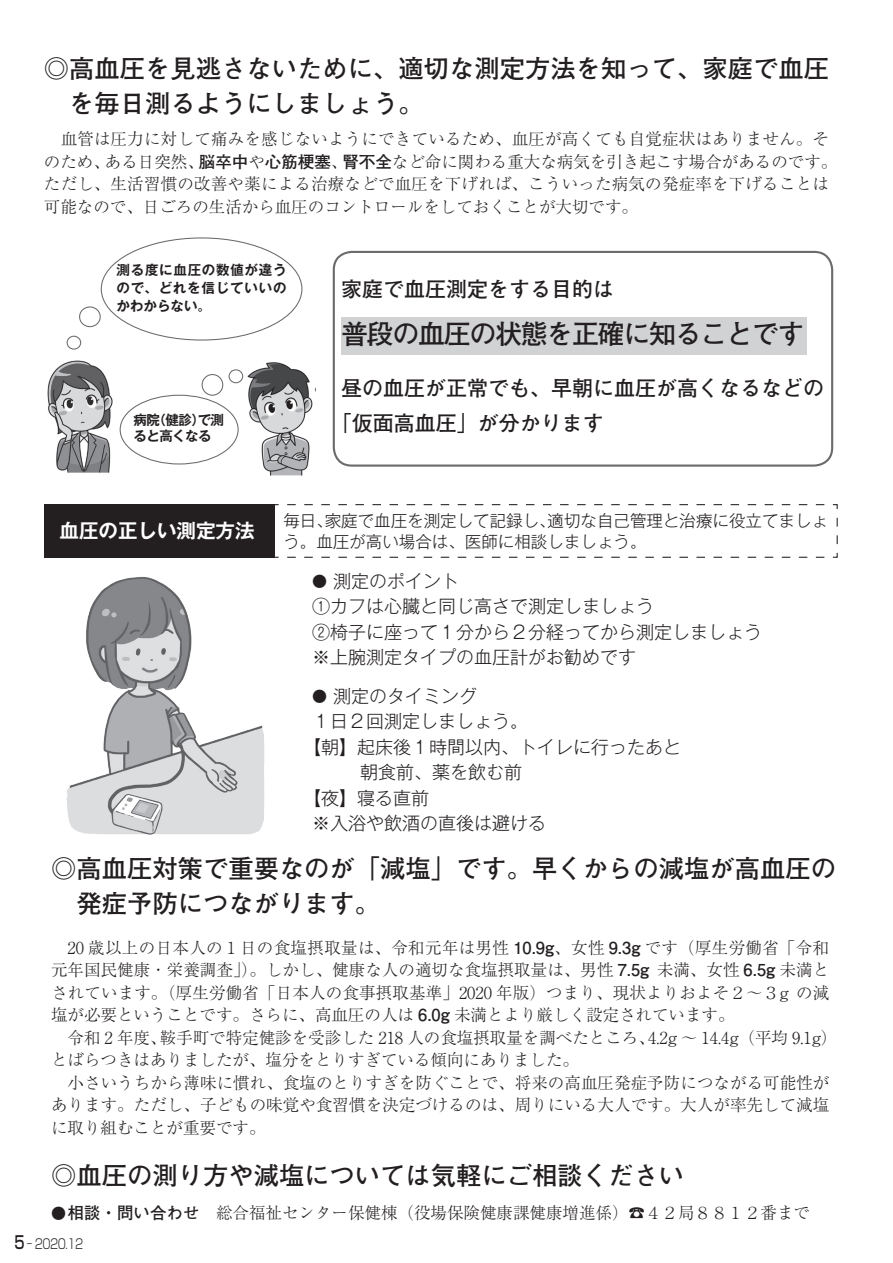
<style>
.page{position:relative;width:893px;height:1263px;background:#fff}
.page>*{position:absolute;margin:0;border:0;box-sizing:border-box;transform-origin:0 0}
.t1{font:700 27px "Futo Go B101 Pro";letter-spacing:-.05em;color:#231f20}
.t2{font:700 25.35px/35.4px "Futo Go B101 Pro";color:#231f20}
.t3{font:700 21px/35.4px "Futo Go B101 Pro";color:#231f20}
.t4{font:700 19.5px "Gothic MB101 Pro De";color:#fff}
.t5{font:300 18px/25.5px "Gothic MB101 Pro";color:#231f20}
.t6{font:500 17.55px "Shin Go Pro";color:#231f20;scale:.77 1}
.t7{font:300 16.5px/22.5px "Ryumin Pro";letter-spacing:.005em;color:#231f20}
.t8{font:300 16.5px "Gothic MB101 Pro";color:#231f20}
.t9{font:700 16.5px "Futo Go B101 Pro";color:#231f20}
.t10{font:300 15px "Gothic MB101 Pro";color:#231f20}
.t11{font:700 13.5px/18px "Gothic MB101 Pro De";letter-spacing:.055em;color:#231f20;text-align:justify}
.t12{font:700 13.5px/16.5px "Gothic MB101 Pro De";letter-spacing:-.04em;color:#231f20}
.t13{font:300 13.5px "Shin Go Pro";letter-spacing:-.05em;color:#231f20;scale:.8 1}
.s1{font-family:"Futo Go B101 Pro";font-weight:700}
.s2{font-family:"Ryumin Pro";font-weight:300}
.s3{font-size:15px}
.s4{font-weight:300;font-size:13.5px}
</style>
<div class="page">
<img style="left:66px;top:576px;width:199px;height:259px">
<div style="left:341px;top:317px;width:466px;height:37px;background:#d1d2d4"></div>
<div style="left:333px;top:251px;width:500px;height:216px;border:2px solid #6b6b6e;border-radius:18px"></div>
<div style="left:44px;top:504px;width:231px;height:54px;background:#231f20"></div>
<svg style="left:275px;top:504px;width:563px;height:54px"></svg>
<img style="left:47px;top:360px;width:66px;height:113px">
<div style="left:79px;top:306px;width:22px;height:21px;border:1px solid #6b6b6e;border-radius:50%"></div>
<div style="left:67px;top:336px;width:14px;height:14px;border:1px solid #6b6b6e;border-radius:50%"></div>
<div style="left:202px;top:374px;width:21px;height:22px;border:1px solid #6b6b6e;border-radius:50%"></div>
<div style="left:229px;top:369px;width:14px;height:14px;border:1px solid #6b6b6e;border-radius:50%"></div>
<img style="left:248px;top:363px;width:67px;height:112px">
<h2 class="t2" style="left:44px;top:47px;width:787px">◎高血圧を見逃さないために、適切な測定方法を知って、家庭で血圧　を毎日測るようにしましょう。</h2>
<p class="t7" style="left:342px;top:126px;width:497px;text-indent:-298px">　血管は圧力に対して痛みを感じないようにできているため、血圧が高くても自覚症状はありません。そ<span class="s1">腎不全</span>など命に関わる重大な病気を引き起こす場合があるのです。</p>
<p class="t9" style="left:199px;top:148px;width:150px">脳卒中<span class="s2">や</span>心筋梗塞<span class="s2">、</span></p>
<p class="t7" style="left:105px;top:149px;width:101px">ある日突然、</p>
<p class="t7" style="left:44px;top:149px;width:786px">のため、<br>ただし、生活習慣の改善や薬による治療などで血圧を下げれば、こういった病気の発症率を下げることは可能なので、日ごろの生活から血圧のコントロールをしておくことが大切です。</p>
<p class="t11" style="left:117px;top:259px;width:172px">測る度に血圧の数値が違うので、どれを信じていいのかわからない。</p>
<p class="t11" style="left:153px;top:409px;width:73px">（健診で測</p>
<p class="t11" style="left:191px;top:409px;width:15px">）</p>
<p class="t12" style="left:133px;top:410px;width:80px">病院<br>ると高くなる</p>
<p class="t3" style="left:341px;top:269px;width:274px">家庭で血圧測定をする目的は</p>
<h1 class="t1" style="left:341px;top:312px;width:465px">普段の血圧の状態を正確に知ることです</h1>
<p class="t3" style="left:331px;top:367px;width:495px;text-indent:10px">昼の血圧が正常でも、早朝に血圧が高くなるなどの「仮面高血圧」が分かります</p>
<p class="t4" style="left:60px;top:515px;width:196px">血圧の正しい測定方法</p>
<p class="t8" style="left:548px;top:507px;width:282px">適切な自己管理と治療に役立てましょ</p>
<p class="t8" style="left:283px;top:507px;width:51px">毎日、</p>
<p class="t8" style="left:325px;top:507px;width:232px">家庭で血圧を測定して記録し、</p>
<p class="t8" style="left:283px;top:528px;width:364px">う。血圧が高い場合は、医師に相談しましょう。</p>
<p class="t5" style="left:333px;top:566px;width:128px">測定のポイント</p>
<p class="t10" style="left:312px;top:569px;width:16px">●</p>
<p class="t5" style="left:312px;top:591px;width:452px">①カフは心臓と同じ高さで測定しましょう<br>②椅子に座って１分から２分経ってから測定しましょう※上腕測定タイプの血圧計がお勧めです</p>
<p class="t5" style="left:333px;top:680px;width:146px">測定のタイミング</p>
<p class="t10" style="left:312px;top:683px;width:16px">●</p>
<p class="t5" style="left:312px;top:706px;width:218px">１日２回測定しましょう。</p>
<p class="t5" style="left:303px;top:731px;width:380px">【朝】起床後１時間以内、トイレに行ったあと</p>
<p class="t5" style="left:360px;top:757px;width:164px">朝食前、薬を飲む前</p>
<p class="t5" style="left:303px;top:782px;width:128px">【夜】寝る直前</p>
<p class="t5" style="left:312px;top:808px;width:236px">※入浴や飲酒の直後は避ける</p>
<h2 class="t2" style="left:51px;top:847px;width:787px">◎高血圧対策で重要なのが「減塩」です。早くからの減塩が高血圧の　発症予防につながります。</h2>
<p class="t7" style="left:51px;top:935px;width:780px;text-align:right">　20 歳以上の日本人の１日の食塩摂取量は、令和元年は男性 <span class="s1">10.9</span> 、<span class="s1">g</span> 女性 <span class="s1">9.3g</span> です（厚生労働省「令和元年国民健康・栄養調査」）。しかし、健康な人の適切な食塩摂取量は、男性 <span class="s1">7.5g</span> 未満、女性 <span class="s1">6.5g</span> 未満との減</p>
<p class="t7" style="left:51px;top:980px;width:739px">されています。（厚生労働省「日本人の食事摂取基準」2020 年版）つまり、現状よりおよそ２～３g</p>
<p class="t7" style="left:51px;top:1002px;width:685px">塩が必要ということです。さらに、高血圧の人は <span class="s1">6.0g</span> 未満とより厳しく設定されています。</p>
<p class="t7" style="left:648px;top:1025px;width:191px">4.2g ～ 14.4 （g 平均 9.1 (g</p>
<p class="t7" style="left:160px;top:1025px;width:496px">鞍手町で特定健診を受診した 218 人の食塩摂取量を調べたところ、</p>
<p class="t7" style="left:51px;top:1025px;width:780px">　令和 2 年度、<br>とばらつきはありましたが、塩分をとりすぎている傾向にありました。<br>　小さいうちから薄味に慣れ、食塩のとりすぎを防ぐことで、将来の高血圧発症予防につながる可能性があります。ただし、子どもの味覚や食習慣を決定づけるのは、周りにいる大人です。大人が率先して減塩に取り組むことが重要です。</p>
<h2 class="t2" style="left:51px;top:1155px;width:635px">◎血圧の測り方や減塩については気軽にご相談ください</h2>
<p class="t7" style="left:51px;top:1200px;width:760px"><span class="s3">●</span><span class="s1">相談・問い合わせ</span>　総合福祉センター保健棟（役場保険健康課健康増進係）☎４２局８８１２番まで</p>
<p class="t6" style="left:13px;top:1228px;width:28px">５<span class="s4">−</span></p>
<p class="t13" style="left:35px;top:1233px;width:62px">2020.12</p>
</div>
